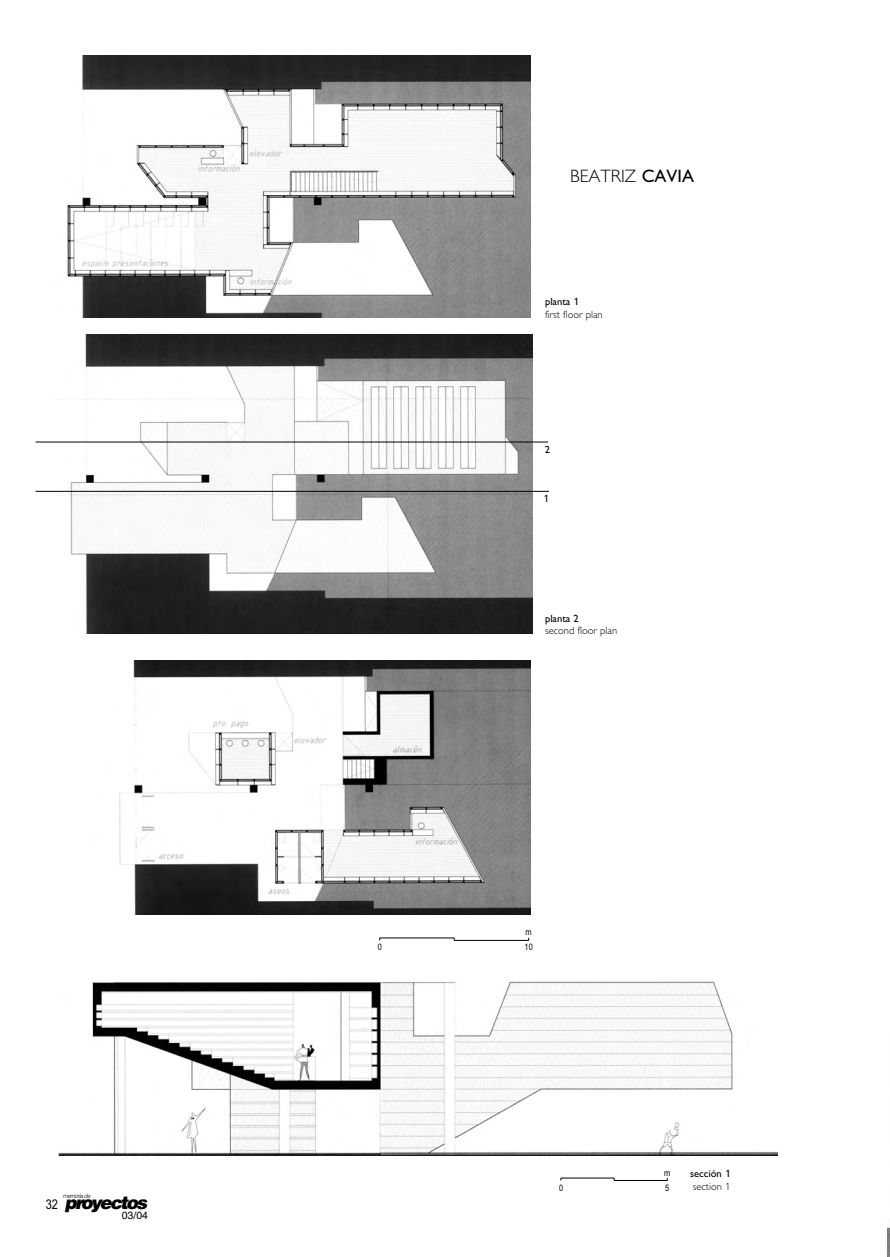
<style>
.page{position:relative;width:890px;height:1257px;background:#fff}
.page>*{position:absolute;margin:0;border:0;box-sizing:border-box;transform-origin:0 0}
.t1{font:300 18px "Gill Bega";color:#000}
.t2{font:italic 900 18px "Helvetica";letter-spacing:-.105em;color:#000}
.t3{font:300 10.5px "Gill Bega";color:#000}
.t4{font:10.5px "Gill Bega Normal";color:#000}
.t5{font:10.5px "Helvetica";color:#000}
.t6{font:9px "Arial Narrow";color:#000}
.t7{font:italic 300 6px "Helvetica";letter-spacing:-.09em;color:#000}
.s1{font-family:"Arial Narrow";font-weight:400;font-style:normal;font-size:13.5px}
.s2{font-family:"Gill Bega Normal";font-weight:400}
</style>
<div class="page">
<img style="left:887px;top:1227px;width:2px;height:29px">
<img style="left:58px;top:981px;width:719px;height:174px">
<img style="left:55px;top:335px;width:477px;height:298px">
<img style="left:67px;top:55px;width:463px;height:263px">
<hr style="left:36px;top:442px;width:512px;height:1px;background:#000">
<hr style="left:36px;top:491px;width:513px;height:1px;background:#000">
<img style="left:119px;top:660px;width:411px;height:254px">
<hr style="left:379px;top:937px;width:75px;height:1px;background:#000">
<hr style="left:454px;top:940px;width:74px;height:1px;background:#000">
<hr style="left:560px;top:1177px;width:54px;height:1px;background:#000">
<hr style="left:614px;top:1180px;width:53px;height:1px;background:#000">
<p class="t7" style="left:63px;top:1192px;width:29px">memoria de</p>
<h1 class="t2" style="left:46px;top:1192px;width:103px"><span class="s1">32</span> proyectos</h1>
<p class="t5" style="left:122px;top:1211px;width:28px">03/04</p>
<h1 class="t1" style="left:570px;top:169px;width:125px">BEATRIZ <span class="s2">CAVIA</span></h1>
<p class="t4" style="left:545px;top:298px;width:35px">planta 1</p>
<p class="t3" style="left:545px;top:310px;width:59px">first floor plan</p>
<p class="t4" style="left:544px;top:445px;width:7px">2</p>
<p class="t4" style="left:543px;top:495px;width:7px">1</p>
<p class="t4" style="left:545px;top:614px;width:35px">planta 2</p>
<p class="t3" style="left:545px;top:626px;width:74px">second floor plan</p>
<p class="t6" style="left:525px;top:927px;width:8px">m</p>
<p class="t6" style="left:378px;top:942px;width:6px">0</p>
<p class="t6" style="left:524px;top:942px;width:10px">10</p>
<p class="t6" style="left:664px;top:1167px;width:8px">m</p>
<p class="t6" style="left:559px;top:1182px;width:6px">0</p>
<p class="t6" style="left:665px;top:1182px;width:6px">5</p>
<p class="t4" style="left:690px;top:1169px;width:42px">sección 1</p>
<p class="t3" style="left:692px;top:1181px;width:39px">section 1</p>
</div>
